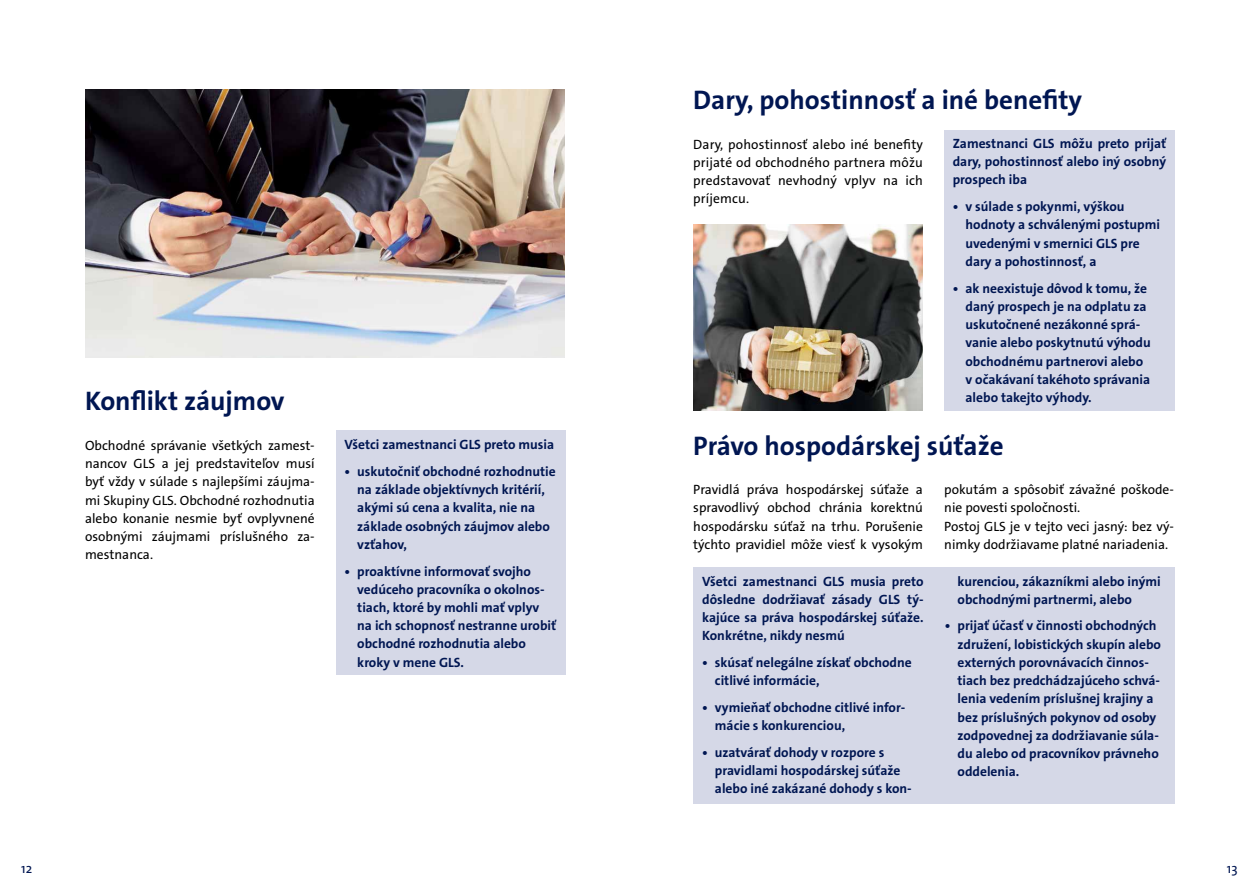
<style>
.page{position:relative;width:1259px;height:893px;background:#fff}
.page>*{position:absolute;margin:0;border:0;box-sizing:border-box;transform-origin:0 0}
.t1{font:700 27px "The Sans GLS";color:#001652}
.t2{font:700 13.5px/18.3px "The Sans GLS";color:#001652}
.t3{font:13.5px/18.1px "The Sans GLS";color:#000;text-align:justify}
.t4{font:13.5px "The Sans GLS";color:#001652}
</style>
<div class="page">
<div style="left:336px;top:431px;width:230px;height:244px;background:#d5d8e7"></div>
<img style="left:86px;top:89px;width:479px;height:268px">
<div style="left:944px;top:130px;width:230px;height:280px;background:#d5d8e7"></div>
<div style="left:693px;top:567px;width:481px;height:237px;background:#d5d8e7"></div>
<img style="left:693px;top:225px;width:229px;height:185px">
<h1 class="t1" style="left:85px;top:384px;width:201px">Konflikt záujmov</h1>
<p class="t3" style="left:85px;top:436px;width:231px">Obchodné správanie všetkých zamest&shy;nancov GLS a jej predstaviteľov musí byť vždy v súlade s najlepšími záujma&shy;mi Skupiny GLS. Obchodné rozhodnutia alebo konanie nesmie byť ovplyvnené osobnými záujmami príslušného za&shy;mestnanca.</p>
<p class="t2" style="left:344px;top:435px;width:211px">Všetci zamestnanci GLS preto musia</p>
<p class="t2" style="left:357px;top:462px;width:200px;text-indent:-13px">• uskutočniť obchodné rozhodnutie na základe objektívnych kritérií, akými sú cena a kvalita, nie na základe osobných záujmov alebo vzťahov,</p>
<p class="t2" style="left:357px;top:562px;width:200px;text-indent:-13px">• proaktívne informovať svojho vedúceho pracovníka o okolnos&shy;tiach, ktoré by mohli mať vplyv na ich schopnosť nestranne urobiť obchodné rozhodnutia alebo kroky v mene GLS.</p>
<h1 class="t1" style="left:693px;top:83px;width:390px">Dary, pohostinnosť a iné benefity</h1>
<p class="t3" style="left:693px;top:135px;width:231px">Dary, pohostinnosť alebo iné benefity prijaté od obchodného partnera môžu predstavovať nevhodný vplyv na ich príjemcu.</p>
<p class="t2" style="left:952px;top:134px;width:215px;text-align:justify">Zamestnanci GLS môžu preto prijať dary, pohostinnosť alebo iný osobný prospech iba</p>
<p class="t2" style="left:965px;top:198px;width:196px;text-indent:-13px">• v súlade s pokynmi, výškou hodnoty a schválenými postupmi uvedenými v smernici GLS pre dary a pohostinnosť, a</p>
<p class="t2" style="left:965px;top:279px;width:187px;text-indent:-13px">• ak neexistuje dôvod k tomu, že daný prospech je na odplatu za uskutočnené nezákonné sprá&shy;vanie alebo poskytnutú výhodu obchodnému partnerovi alebo v očakávaní takéhoto správania alebo takejto výhody.</p>
<h1 class="t1" style="left:693px;top:428px;width:312px">Právo hospodárskej súťaže</h1>
<p class="t3" style="left:693px;top:481px;width:231px">Pravidlá práva hospodárskej súťaže a spravodlivý obchod chránia korektnú hospodársku súťaž na trhu. Porušenie týchto pravidiel môže viesť k vysokým</p>
<p class="t3" style="left:944px;top:481px;width:231px;text-align:left">pokutám a spôsobiť závažné poškode&shy;nie povesti spoločnosti.<br>Postoj GLS je v tejto veci jasný: bez vý&shy;nimky dodržiavame platné nariadenia.</p>
<p class="t2" style="left:702px;top:572px;width:223px;text-align:justify">Všetci zamestnanci GLS musia preto dôsledne dodržiavať zásady GLS tý&shy;kajúce sa práva hospodárskej súťaže.<br>Konkrétne, nikdy nesmú</p>
<p class="t2" style="left:715px;top:653px;width:198px;text-indent:-13px">• skúsať nelegálne získať obchodne citlivé informácie,</p>
<p class="t2" style="left:715px;top:698px;width:192px;text-indent:-13px">• vymieňať obchodne citlivé infor&shy;mácie s konkurenciou,</p>
<p class="t2" style="left:715px;top:743px;width:198px;text-indent:-13px">• uzatvárať dohody v rozpore s pravidlami hospodárskej súťaže alebo iné zakázané dohody s kon-</p>
<p class="t2" style="left:957px;top:572px;width:205px">kurenciou, zákazníkmi alebo inými obchodnými partnermi, alebo</p>
<p class="t2" style="left:957px;top:617px;width:205px;text-indent:-13px">• prijať účasť v činnosti obchodných združení, lobistických skupín alebo externých porovnávacích činnos&shy;tiach bez predchádzajúceho schvá&shy;lenia vedením príslušnej krajiny a bez príslušných pokynov od osoby zodpovednej za dodržiavanie súla&shy;du alebo od pracovníkov právneho oddelenia.</p>
<p class="t4" style="left:21px;top:860px;width:13px">12</p>
<p class="t4" style="left:1227px;top:860px;width:12px">13</p>
</div>
